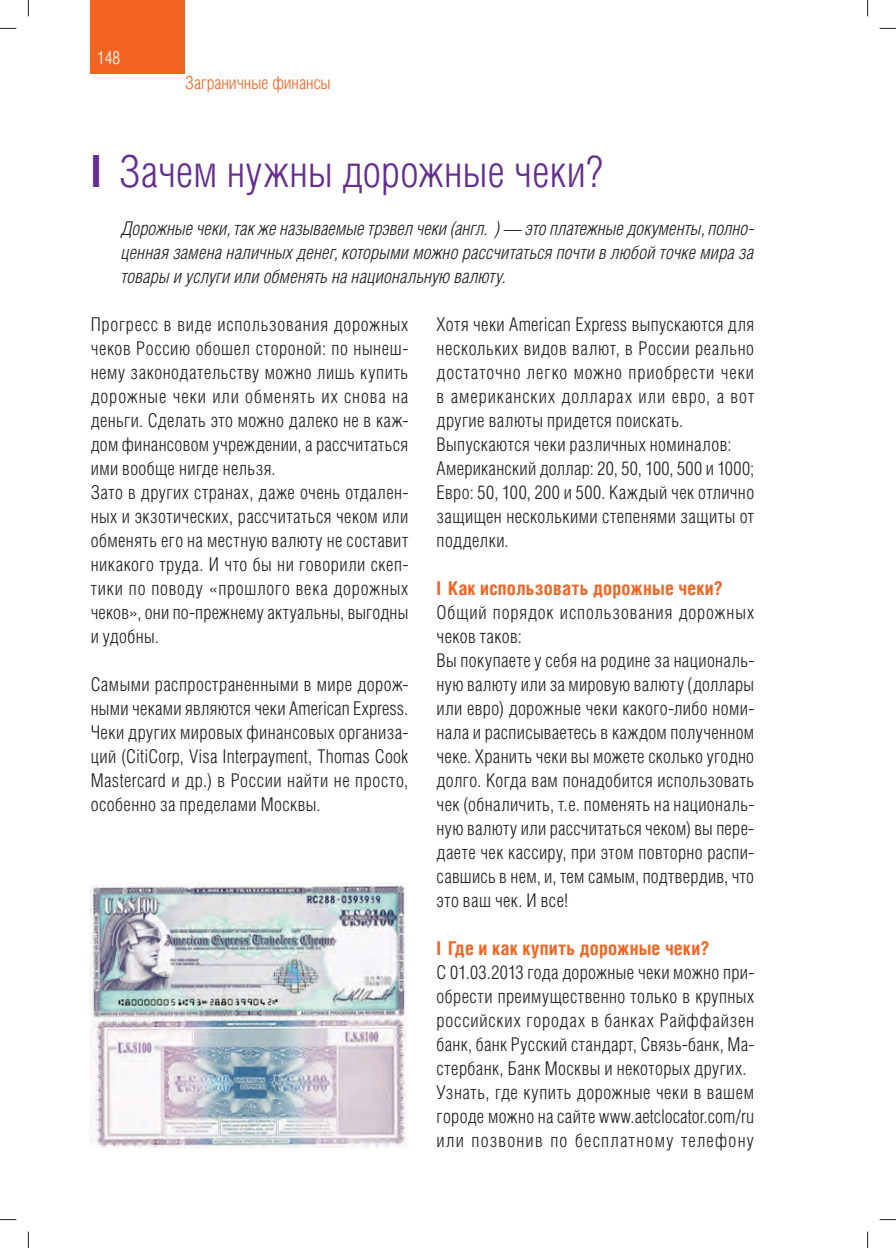
<style>
.page{position:relative;width:896px;height:1248px;background:#fff}
.page>*{position:absolute;margin:0;border:0;box-sizing:border-box;transform-origin:0 0}
.t1{font:300 44px "Helios Cond";letter-spacing:.01em;color:#652d91}
.t2{font:300 19px/24px "Helios Cond";letter-spacing:.025em;color:#231f20}
.t3{font:italic 300 19px/24px "Helios Cond";letter-spacing:.01em;color:#231f20;text-align:justify}
.t4{font:300 18px "Helios Cond";color:#f36421}
.t5{font:300 18px "Helios Cond";color:#fff}
.s1{font-weight:900}
.s2{font-weight:900;color:#f36421}
.s3{font-weight:700;color:#f36421}
</style>
<div class="page">
<div style="left:91px;top:0;width:94px;height:74px;background:#f36421"></div>
<img style="left:91px;top:883px;width:316px;height:264px">
<svg style="left:0;top:28px;width:16px;height:1px"></svg>
<svg style="left:879px;top:28px;width:17px;height:1px"></svg>
<svg style="left:0;top:1219px;width:16px;height:1px"></svg>
<svg style="left:879px;top:1219px;width:17px;height:1px"></svg>
<svg style="left:28px;top:0;width:1px;height:16px"></svg>
<svg style="left:28px;top:1231px;width:1px;height:16px"></svg>
<svg style="left:867px;top:0;width:1px;height:16px"></svg>
<svg style="left:867px;top:1231px;width:1px;height:16px"></svg>
<p class="t5" style="left:97px;top:51px;width:24px">148</p>
<p class="t4" style="left:185px;top:76px;width:147px">Заграничные финансы</p>
<h1 class="t1" style="left:91px;top:155px;width:513px"><span class="s1">|</span> Зачем нужны дорожные чеки?</h1>
<p class="t3" style="left:121px;top:218px;width:634px">Дорожные чеки, так же называемые трэвел чеки (англ. ) — это платежные документы, полно&shy;ценная замена наличных денег, которыми можно рассчитаться почти в любой точке мира за товары и услуги или обменять на национальную валюту.</p>
<p class="t2" style="left:91px;top:314px;width:319px">Прогресс в виде использования дорожных чеков Россию обошел стороной: по нынеш&shy;нему законодательству можно лишь купить дорожные чеки или обменять их снова на деньги. Сделать это можно далеко не в каж&shy;дом финансовом учреждении, а рассчитаться ими вообще нигде нельзя.<br>Зато в других странах, даже очень отдален&shy;ных и экзотических, рассчитаться чеком или обменять его на местную валюту не составит никакого труда. И что бы ни говорили скеп&shy;тики по поводу «прошлого века дорожных чеков», они по-прежнему актуальны, выгодны и удобны.</p>
<p class="t2" style="left:91px;top:674px;width:319px;text-align:justify">Самыми распространенными в мире дорож&shy;ными чеками являются чеки American Express.<br>Чеки других мировых финансовых организа&shy;ций (CitiCorp, Visa Interpayment, Thomas Cook Mastercard и др.) в России найти не просто, особенно за пределами Москвы.</p>
<p class="t2" style="left:437px;top:314px;width:319px">Хотя чеки American Express выпускаются для нескольких видов валют, в России реально достаточно легко можно приобрести чеки в американских долларах или евро, а вот другие валюты придется поискать.<br>Выпускаются чеки различных номиналов:<br>Американский доллар: 20, 50, 100, 500 и 1000; Евро: 50, 100, 200 и 500. Каждый чек отлично защищен несколькими степенями защиты от подделки.</p>
<p class="t2" style="left:437px;top:578px;width:319px"><span class="s2">|</span> <span class="s3">Как использовать дорожные чеки?<br></span>Общий порядок использования дорожных чеков таков:<br>Вы покупаете у себя на родине за националь&shy;ную валюту или за мировую валюту (доллары или евро) дорожные чеки какого-либо номи&shy;нала и расписываетесь в каждом полученном чеке. Хранить чеки вы можете сколько угодно долго. Когда вам понадобится использовать чек (обналичить, т. е. поменять на националь&shy;ную валюту или рассчитаться чеком) вы пере&shy;даете чек кассиру, при этом повторно распи&shy;савшись в нем, и, тем самым, подтвердив, что это ваш чек. И все!</p>
<p class="t2" style="left:437px;top:938px;width:319px"><span class="s2">|</span> <span class="s3">Где и как купить дорожные чеки?<br></span>С 01.03.2013 года дорожные чеки можно при&shy;обрести преимущественно только в крупных российских городах в банках Райффайзен банк, банк Русский стандарт, Связь-банк, Ма&shy;стербанк, Банк Москвы и некоторых других.<br>Узнать, где купить дорожные чеки в вашем городе можно на сайте www.aetclocator.com/ru или позвонив по бесплатному телефону</p>
</div>
